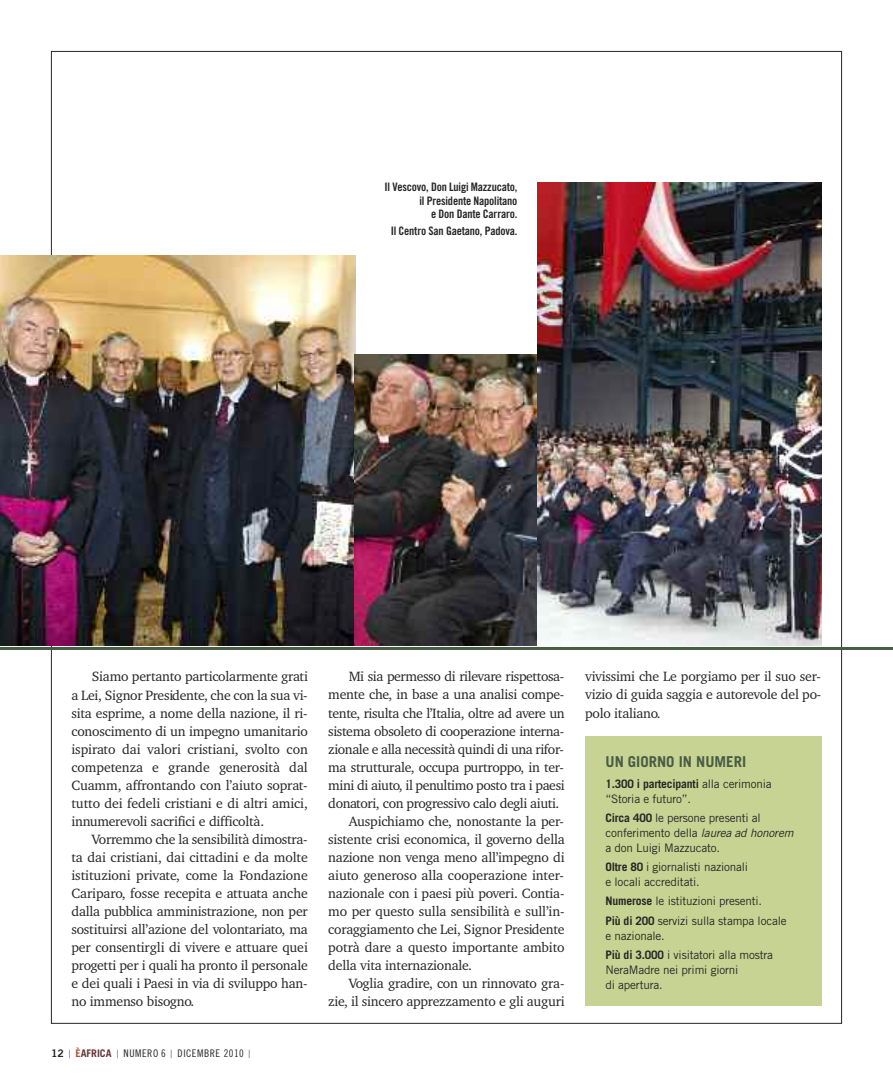
<style>
.page{position:relative;width:893px;height:1085px;background:#fff}
.page>*{position:absolute;margin:0;border:0;box-sizing:border-box;transform-origin:0 0}
.t1{font:700 15px "Trade Gothic";color:#485c45}
.t2{font:13.8px/18px "Charter BT Pro";letter-spacing:-.015em;color:#272627;text-align:justify}
.t3{font:11.7px/15px "Trade Gothic";letter-spacing:-.015em;color:#272627}
.t4{font:11.7px/13.5px "Trade Gothic Bold Cond Twenty";letter-spacing:-.015em;color:#272627;text-align:right}
.t5{font:10.5px "Trade Gothic Cond Eighteen";letter-spacing:.05em;color:#272627}
.s1{font-family:"Trade Gothic Bold Two"}
.s2{font-family:"Trade Gothic";font-weight:300;font-size:11.25px}
.s3{font-family:"Trade Gothic";font-weight:700;color:#a35737}
.s4{font-family:"Trade Gothic";font-weight:700;color:#66363a}
.s5{font-weight:700}
.s6{font-style:italic}
</style>
<div class="page">
<hr style="left:0;top:647px;width:893px;height:3px;background:#485c45">
<img style="left:0;top:256px;width:355px;height:389px">
<img style="left:354px;top:355px;width:184px;height:290px">
<img style="left:538px;top:183px;width:284px;height:462px">
<div style="left:585px;top:736px;width:236px;height:269px;background:#c7d392"></div>
<p class="t4" style="left:384px;top:181px;width:134px">Il Vescovo, Don Luigi Mazzucato, il Presidente Napolitano<br>e Don Dante Carraro.</p>
<p class="t4" style="left:391px;top:225px;width:128px">Il Centro San Gaetano, Padova.</p>
<p class="t2" style="left:71px;top:669px;width:238px;text-indent:20px">Siamo pertanto particolarmente grati a Lei, Signor Presidente, che con la sua vi&shy;sita esprime, a nome della nazione, il ri&shy;conoscimento di un impegno umanitario ispirato dai valori cristiani, svolto con competenza e grande generosità dal Cuamm, affrontando con l’aiuto soprat&shy;tutto dei fedeli cristiani e di altri amici, innumerevoli sacrifici e difficoltà.</p>
<p class="t2" style="left:71px;top:831px;width:238px;text-indent:20px">Vorremmo che la sensibilità dimostra&shy;ta dai cristiani, dai cittadini e da molte istituzioni private, come la Fondazione Cariparo, fosse recepita e attuata anche dalla pubblica amministrazione, non per sostituirsi all’azione del volontariato, ma per consentirgli di vivere e attuare quei progetti per i quali ha pronto il personale e dei quali i Paesi in via di sviluppo han&shy;no immenso bisogno.</p>
<p class="t5" style="left:51px;top:1049px;width:201px"><span class="s1">12</span> <span class="s2">|</span> <span class="s3">È</span><span class="s4">AFRICA</span> <span class="s2">|</span> NUMERO 6 <span class="s2">|</span> DICEMBRE 2010 <span class="s2">|</span></p>
<p class="t2" style="left:349px;top:669px;width:217px">Mi sia permesso di rilevare rispettosa-</p>
<p class="t2" style="left:328px;top:687px;width:238px">mente che, in base a una analisi compe-</p>
<p class="t2" style="left:328px;top:705px;width:238px">tente, risulta che l’Italia, oltre ad avere un</p>
<p class="t2" style="left:328px;top:723px;width:238px">sistema obsoleto di cooperazione interna-</p>
<p class="t2" style="left:328px;top:741px;width:237px">zionale e alla necessità quindi di una rifor-</p>
<p class="t2" style="left:328px;top:759px;width:237px">ma strutturale, occupa purtroppo, in ter-</p>
<p class="t2" style="left:328px;top:777px;width:238px">mini di aiuto, il penultimo posto tra i paesi</p>
<p class="t2" style="left:328px;top:795px;width:233px">donatori, con progressivo calo degli aiuti.</p>
<p class="t2" style="left:349px;top:813px;width:217px">Auspichiamo che, nonostante la per-</p>
<p class="t2" style="left:328px;top:831px;width:238px">sistente crisi economica, il governo della</p>
<p class="t2" style="left:328px;top:849px;width:238px">nazione non venga meno all’impegno di</p>
<p class="t2" style="left:328px;top:867px;width:237px">aiuto generoso alla cooperazione inter-</p>
<p class="t2" style="left:328px;top:885px;width:238px">nazionale con i paesi più poveri. Contia-</p>
<p class="t2" style="left:328px;top:903px;width:238px">mo per questo sulla sensibilità e sull’in-</p>
<p class="t2" style="left:328px;top:921px;width:238px">coraggiamento che Lei, Signor Presidente</p>
<p class="t2" style="left:328px;top:939px;width:238px">potrà dare a questo importante ambito</p>
<p class="t2" style="left:328px;top:957px;width:145px">della vita internazionale.</p>
<p class="t2" style="left:349px;top:975px;width:217px">Voglia gradire, con un rinnovato gra-</p>
<p class="t2" style="left:328px;top:993px;width:238px">zie, il sincero apprezzamento e gli auguri</p>
<p class="t2" style="left:585px;top:669px;width:238px">vivissimi che Le porgiamo per il suo ser&shy;vizio di guida saggia e autorevole del po&shy;polo italiano.</p>
<p class="t1" style="left:605px;top:756px;width:142px">UN GIORNO IN NUMERI</p>
<p class="t3" style="left:605px;top:776px;width:168px"><span class="s5">1.300 i partecipanti</span> alla cerimonia “Storia e futuro”.</p>
<p class="t3" style="left:605px;top:811px;width:189px"><span class="s5">Circa 400</span> le persone presenti al conferimento della <span class="s6">laurea ad honorem </span>a don Luigi Mazzucato.</p>
<p class="t3" style="left:605px;top:860px;width:144px"><span class="s5">Oltre 80</span> i giornalisti nazionali e locali accreditati.</p>
<p class="t3" style="left:605px;top:892px;width:183px;line-height:19.2px"><span class="s5">Numerose</span> le istituzioni presenti.<br><span class="s5">Più di 200</span> servizi sulla stampa locale</p>
<p class="t3" style="left:605px;top:926px;width:169px;line-height:19.2px">e nazionale.<br><span class="s5">Più di 3.000</span> i visitatori alla mostra</p>
<p class="t3" style="left:605px;top:963px;width:134px">NeraMadre nei primi giorni di apertura.</p>
</div>
